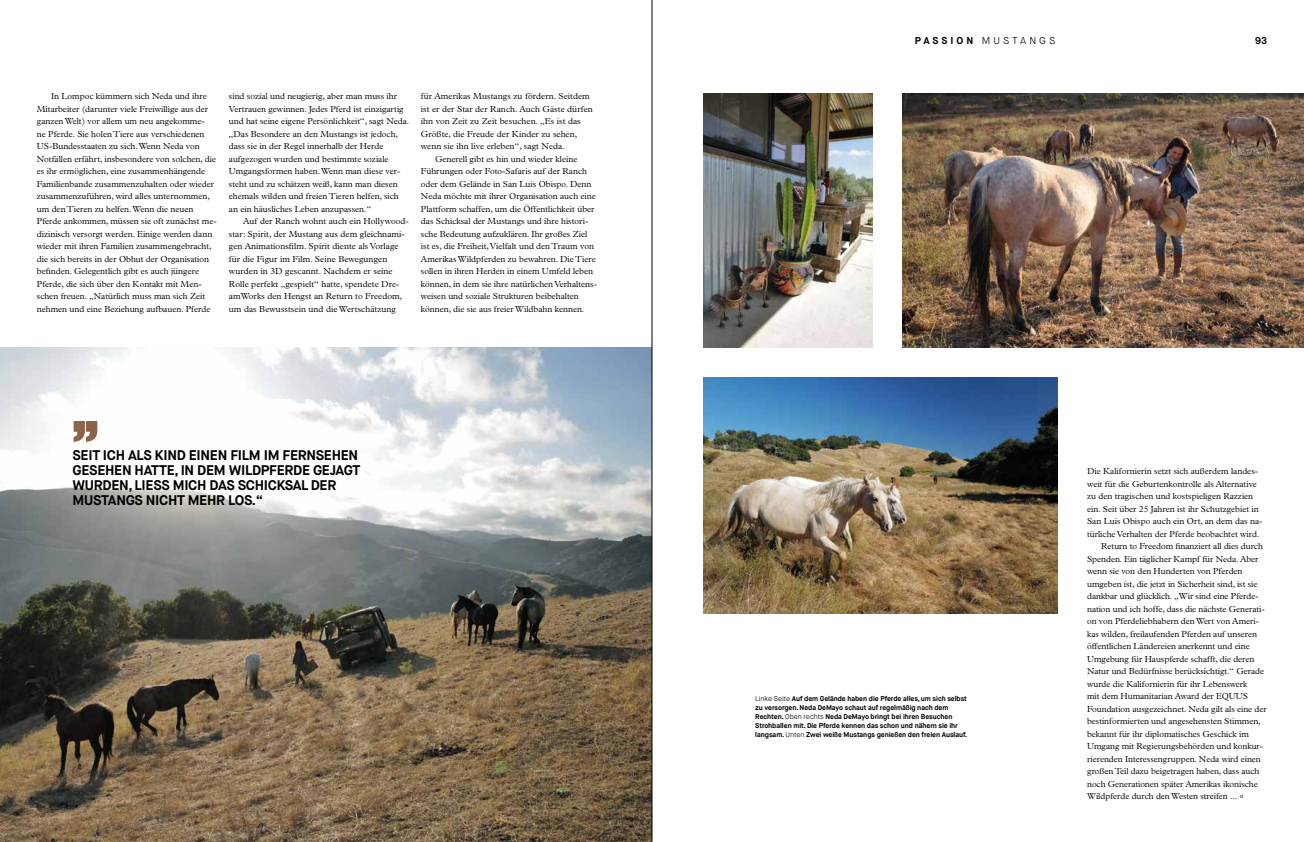
<style>
.page{position:relative;width:1304px;height:842px;background:#fff}
.page>*{position:absolute;margin:0;border:0;box-sizing:border-box;transform-origin:0 0}
.t1{font:700 14px/15px "Maison Neue";letter-spacing:-.02em;color:#000}
.t2{font:300 10px "Maison Neue";letter-spacing:.3em;color:#000}
.t3{font:700 10px "Maison Neue";color:#000}
.t4{font:300 8.8px/12.5px "Plantin Std";color:#000}
.t5{font:700 7px/9px "Maison Neue";letter-spacing:-.01em;color:#000}
.s1{font-weight:700}
.s2{font-weight:300}
.s3{font-family:"Maison Neue";font-weight:700;color:#8d634b}
</style>
<div class="page">
<img style="left:703px;top:377px;width:354px;height:236px">
<img style="left:703px;top:94px;width:169px;height:253px">
<img style="left:0;top:347px;width:652px;height:495px">
<img style="left:902px;top:94px;width:402px;height:253px">
<svg style="left:74px;top:421px;width:23px;height:21px"></svg>
<hr style="left:652px;top:0;width:1px;height:842px;background:#000">
<p class="t4" style="left:37px;top:90px;width:181px;text-indent:14px">In Lompoc kümmern sich Neda und ihre Mitarbeiter (darunter viele Freiwillige aus der ganzen Welt) vor allem um neu angekomme-<br>ne Pferde. Sie holen Tiere aus verschiedenen US-Bundesstaaten zu sich. Wenn Neda von Notfällen erfährt, insbesondere von solchen, die es ihr ermöglichen, eine zusammenhängende Familienbande zusammenzuhalten oder wieder zusammenzuführen, wird alles unternommen, um den Tieren zu helfen. Wenn die neuen Pferde ankommen, müssen sie oft zunächst me&shy;dizinisch versorgt werden. Einige werden dann wieder mit ihren Familien zusammengebracht, die sich bereits in der Obhut der Organisation befinden. Gelegentlich gibt es auch jüngere Pferde, die sich über den Kontakt mit Men&shy;schen freuen. „Natürlich muss man sich Zeit nehmen und eine Beziehung aufbauen. Pferde</p>
<p class="t4" style="left:229px;top:90px;width:182px">sind sozial und neugierig, aber man muss ihr Vertrauen gewinnen. Jedes Pferd ist einzigartig und hat seine eigene Persönlichkeit“, sagt Neda. „Das Besondere an den Mustangs ist jedoch, dass sie in der Regel innerhalb der Herde aufgezogen wurden und bestimmte soziale Umgangsformen haben. Wenn man diese ver&shy;steht und zu schätzen weiß, kann man diesen ehemals wilden und freien Tieren helfen, sich an ein häusliches Leben anzupassen.“</p>
<p class="t4" style="left:229px;top:215px;width:182px;text-indent:14px">Auf der Ranch wohnt auch ein Hollywood&shy;star: Spirit, der Mustang aus dem gleichnami&shy;gen Animationsfilm. Spirit diente als Vorlage für die Figur im Film. Seine Bewegungen wurden in 3D gescannt. Nachdem er seine Rolle perfekt „gespielt“ hatte, spendete Dre&shy;amWorks den Hengst an Return to Freedom, um das Bewusstsein und die Wertschätzung</p>
<p class="t4" style="left:421px;top:90px;width:170px">für Amerikas Mustangs zu fördern. Seitdem</p>
<p class="t4" style="left:421px;top:103px;width:173px">ist er der Star der Ranch. Auch Gäste dürfen</p>
<p class="t4" style="left:421px;top:115px;width:161px">ihn von Zeit zu Zeit besuchen. „Es ist das</p>
<p class="t4" style="left:421px;top:128px;width:158px">Größte, die Freude der Kinder zu sehen,</p>
<p class="t4" style="left:421px;top:140px;width:145px">wenn sie ihn live erleben“, sagt Neda.</p>
<p class="t4" style="left:435px;top:153px;width:144px">Generell gibt es hin und wieder kleine</p>
<p class="t4" style="left:421px;top:165px;width:168px">Führungen oder Foto-Safaris auf der Ranch</p>
<p class="t4" style="left:421px;top:178px;width:172px">oder dem Gelände in San Luis Obispo. Denn</p>
<p class="t4" style="left:421px;top:190px;width:176px">Neda möchte mit ihrer Organisation auch eine</p>
<p class="t4" style="left:421px;top:203px;width:175px">Plattform schaffen, um die Öffentlichkeit über</p>
<p class="t4" style="left:421px;top:215px;width:169px">das Schicksal der Mustangs und ihre histori-</p>
<p class="t4" style="left:421px;top:228px;width:168px">sche Bedeutung aufzuklären. Ihr großes Ziel</p>
<p class="t4" style="left:421px;top:240px;width:175px">ist es, die Freiheit, Vielfalt und den Traum von</p>
<p class="t4" style="left:421px;top:253px;width:176px">Amerikas Wildpferden zu bewahren. Die Tiere</p>
<p class="t4" style="left:421px;top:265px;width:174px">sollen in ihren Herden in einem Umfeld leben</p>
<p class="t4" style="left:421px;top:278px;width:178px">können, in dem sie ihre natürlichen Verhaltens-</p>
<p class="t4" style="left:421px;top:290px;width:159px">weisen und soziale Strukturen beibehalten</p>
<p class="t4" style="left:421px;top:303px;width:165px">können, die sie aus freier Wildbahn kennen.</p>
<h1 class="t1" style="left:73px;top:448px;width:289px">SEIT ICH ALS KIND EINEN FILM IM FERNSEHEN GESEHEN HATTE, IN DEM WILDPFERDE GEJAGT WURDEN, LIESS MICH DAS SCHICKSAL DER MUSTANGS NICHT MEHR LOS.“</h1>
<p class="t2" style="left:915px;top:34px;width:142px"><span class="s1">PASSION</span> MUSTANGS</p>
<p class="t3" style="left:1255px;top:34px;width:14px">93</p>
<p class="t5" style="left:755px;top:694px;width:214px"><span class="s2">Linke Seite</span> Auf dem Gelände haben die Pferde alles, um sich selbst zu versorgen. Neda DeMayo schaut auf regelmäßig nach dem Rechten. <span class="s2">Oben rechts</span> Neda DeMayo bringt bei ihren Besuchen Strohballen mit. Die Pferde kennen das schon und nähern sie ihr langsam. <span class="s2">Unten</span> Zwei weiße Mustangs genießen den freien Auslauf.</p>
<p class="t4" style="left:1087px;top:465px;width:173px">Die Kalifornierin setzt sich außerdem landes-</p>
<p class="t4" style="left:1087px;top:478px;width:171px">weit für die Geburtenkontrolle als Alternative</p>
<p class="t4" style="left:1087px;top:490px;width:168px">zu den tragischen und kostspieligen Razzien</p>
<p class="t4" style="left:1087px;top:503px;width:173px">ein. Seit über 25 Jahren ist ihr Schutzgebiet in</p>
<p class="t4" style="left:1087px;top:515px;width:177px">San Luis Obispo auch ein Ort, an dem das na-</p>
<p class="t4" style="left:1087px;top:528px;width:174px">türliche Verhalten der Pferde beobachtet wird.</p>
<p class="t4" style="left:1101px;top:540px;width:163px">Return to Freedom finanziert all dies durch</p>
<p class="t4" style="left:1087px;top:553px;width:173px">Spenden. Ein täglicher Kampf für Neda. Aber</p>
<p class="t4" style="left:1087px;top:565px;width:157px">wenn sie von den Hunderten von Pferden</p>
<p class="t4" style="left:1087px;top:578px;width:172px">umgeben ist, die jetzt in Sicherheit sind, ist sie</p>
<p class="t4" style="left:1087px;top:590px;width:173px">dankbar und glücklich. „Wir sind eine Pferde-</p>
<p class="t4" style="left:1087px;top:603px;width:179px">nation und ich hoffe, dass die nächste Generati-</p>
<p class="t4" style="left:1087px;top:615px;width:173px">on von Pferdeliebhabern den Wert von Ameri-</p>
<p class="t4" style="left:1087px;top:628px;width:171px">kas wilden, freilaufenden Pferden auf unseren</p>
<p class="t4" style="left:1087px;top:640px;width:164px">öffentlichen Ländereien anerkennt und eine</p>
<p class="t4" style="left:1087px;top:653px;width:169px">Umgebung für Hauspferde schafft, die deren</p>
<p class="t4" style="left:1087px;top:665px;width:178px">Natur und Bedürfnisse berücksichtigt.“ Gerade</p>
<p class="t4" style="left:1087px;top:678px;width:162px">wurde die Kalifornierin für ihr Lebenswerk</p>
<p class="t4" style="left:1087px;top:690px;width:162px">mit dem Humanitarian Award der EQUUS</p>
<p class="t4" style="left:1087px;top:703px;width:181px">Foundation ausgezeichnet. Neda gilt als eine der</p>
<p class="t4" style="left:1087px;top:715px;width:175px">bestinformierten und angesehensten Stimmen,</p>
<p class="t4" style="left:1087px;top:728px;width:163px">bekannt für ihr diplomatisches Geschick im</p>
<p class="t4" style="left:1087px;top:740px;width:178px">Umgang mit Regierungsbehörden und konkur-</p>
<p class="t4" style="left:1087px;top:753px;width:175px">rierenden Interessengruppen. Neda wird einen</p>
<p class="t4" style="left:1087px;top:765px;width:174px">großen Teil dazu beigetragen haben, dass auch</p>
<p class="t4" style="left:1087px;top:778px;width:172px">noch Generationen später Amerikas ikonische</p>
<p class="t4" style="left:1087px;top:790px;width:159px">Wildpferde durch den Westen streifen ... <span class="s3">«</span></p>
</div>
